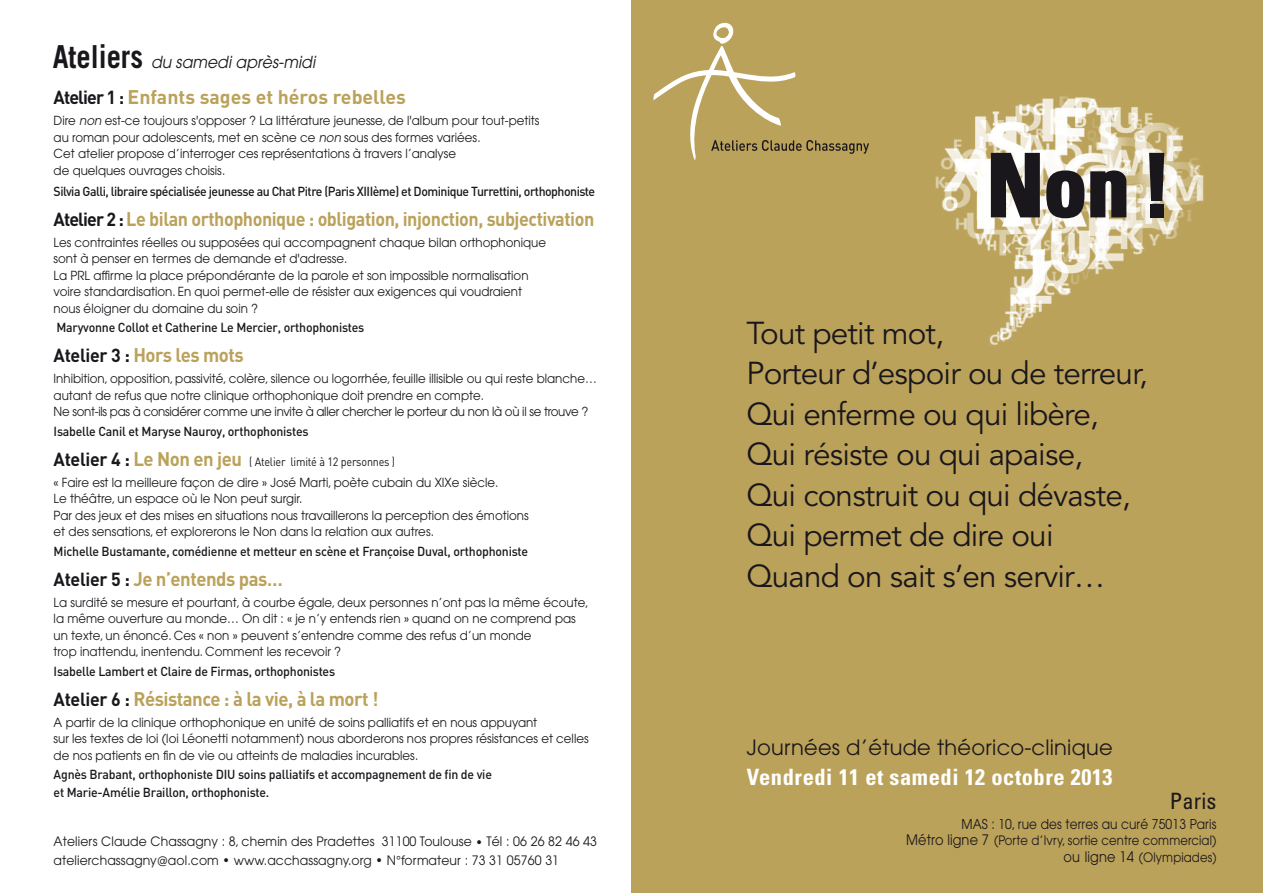
<style>
.page{position:relative;width:1263px;height:893px;background:#fff}
.page>*{position:absolute;margin:0;border:0;box-sizing:border-box;transform-origin:0 0}
.t1{font:31.5px/40.5px "Avenir";letter-spacing:-.025em;color:#1a171c}
.t2{font:700 condensed 22.5px "Univers";letter-spacing:.025em;color:#fff}
.t3{font:condensed 22.5px "Univers";letter-spacing:.005em;color:#1a171c}
.t4{font:21px "Avant Garde";letter-spacing:.01em;color:#1a171c}
.t5{font:700 19.5px "DIN";letter-spacing:-.025em;color:#bba25a;scale:.95 1}
.t6{font:700 19.5px "DIN";letter-spacing:-.025em;color:#bba25a;scale:.92 1}
.t7{font:700 19.5px "DIN";color:#bba25a}
.t8{font:italic 16.5px "Avant Garde";color:#1a171c;scale:.95 1}
.t9{font:13.5px "Avant Garde";letter-spacing:.01em;color:#1a171c;scale:.9 1}
.t10{font:500 12.9px/18px "DIN";letter-spacing:-.015em;color:#1a171c;scale:.95 1}
.t11{font:12.9px/18.8px "Avant Garde";letter-spacing:.01em;color:#1a171c;scale:.96 1}
.t12{font:500 12.9px "DIN";letter-spacing:-.04em;color:#1a171c;scale:.95 1}
.t13{font:12.9px/16.5px "Avant Garde";letter-spacing:.01em;color:#1a171c;text-align:right;scale:.9 1}
.t14{font:12.45px/16.5px "Avant Garde";color:#1a171c;scale:.95 1}
.t15{font:12px "DIN";letter-spacing:-.015em;color:#1a171c;scale:.9 1}
.s1{font-family:"Trade Gothic";font-weight:700;font-style:normal;font-size:31.65px}
.s2{font-size:18.75px;color:#1a171c}
.s3{font-style:italic}
.s4{font-weight:700;font-size:18.75px}
.s5{font-weight:700;font-size:19.5px;color:#bba25a}
.s6{font-size:14.4px}
</style>
<div class="page">
<div style="left:631px;top:0;width:632px;height:893px;background:#bba25a"></div>
<svg style="left:653px;top:22px;width:216px;height:138px;background:#bca564"></svg>
<svg style="left:991px;top:153px;width:49px;height:64px;background:#3f3c3f"></svg>
<svg style="left:1046px;top:170px;width:38px;height:48px;background:#4f4b4b"></svg>
<svg style="left:1090px;top:170px;width:36px;height:47px;background:#3d3a3c"></svg>
<div style="left:1150px;top:204px;width:13px;height:13px;background:#1a171c"></div>
<svg style="left:1149px;top:153px;width:15px;height:48px"></svg>
<p class="t8" style="left:53px;top:52px;width:278px"><span class="s1">Ateliers</span> du samedi après-midi</p>
<p class="t7" style="left:54px;top:84px;width:354px"><span class="s2">Atelier 1 :</span> Enfants sages et héros rebelles</p>
<p class="t14" style="left:54px;top:112px;width:513px">Dire <span class="s3">non</span> est-ce toujours s'opposer ? La littérature jeunesse, de l'album pour tout-petits au roman pour adolescents, met en scène ce <span class="s3">non</span> sous des formes variées.<br>Cet atelier propose d’interroger ces représentations à travers l’analyse<br>de quelques ouvrages choisis.</p>
<p class="t12" style="left:54px;top:183px;width:572px">Silvia Galli, libraire spécialisée jeunesse au Chat Pitre (Paris XIIIème) et Dominique Turrettini, orthophoniste</p>
<p class="t6" style="left:54px;top:206px;width:589px"><span class="s2">Atelier 2 :</span> Le bilan orthophonique : obligation, injonction, subjectivation</p>
<p class="t14" style="left:54px;top:234px;width:520px">Les contraintes réelles ou supposées qui accompagnent chaque bilan orthophonique sont à penser en termes de demande et d'adresse.<br>La PRL affirme la place prépondérante de la parole et son impossible normalisation voire standardisation. En quoi permet-elle de résister aux exigences qui voudraient nous éloigner du domaine du soin ?</p>
<p class="t10" style="left:56px;top:318px;width:326px">Maryvonne Collot et Catherine Le Mercier, orthophonistes</p>
<p class="t5" style="left:54px;top:342px;width:202px"><span class="s2">Atelier 3 :</span> Hors les mots</p>
<p class="t14" style="left:54px;top:370px;width:573px">Inhibition, opposition, passivité, colère, silence ou logorrhée, feuille illisible ou qui reste blanche… autant de refus que notre clinique orthophonique doit prendre en compte.<br>Ne sont-ils pas à considérer comme une invite à aller chercher le porteur du non là où il se trouve ?</p>
<p class="t10" style="left:54px;top:422px;width:270px">Isabelle Canil et Maryse Nauroy, orthophonistes</p>
<p class="t15" style="left:54px;top:454px;width:381px"><span class="s4">Atelier 4 :</span> <span class="s5">Le Non en jeu</span> ( Atelier limité à 12 personnes )</p>
<p class="t14" style="left:54px;top:474px;width:501px">« Faire est la meilleure façon de dire » José Marti, poète cubain du XIXe siècle.<br>Le théâtre, un espace où le Non peut surgir.<br>Par des jeux et des mises en situations nous travaillerons la perception des émotions et des sensations, et explorerons le Non dans la relation aux autres.</p>
<p class="t10" style="left:54px;top:542px;width:501px">Michelle Bustamante, comédienne et metteur en scène et Françoise Duval, orthophoniste</p>
<p class="t5" style="left:54px;top:566px;width:243px"><span class="s2">Atelier 5 :</span> Je n’entends pas…</p>
<p class="t14" style="left:54px;top:594px;width:565px">La surdité se mesure et pourtant, à courbe égale, deux personnes n’ont pas la même écoute, la même ouverture au monde… On dit : « je n’y entends rien » quand on ne comprend pas un texte, un énoncé. Ces « non » peuvent s’entendre comme des refus d’un monde<br>trop inattendu, inentendu. Comment les recevoir ?</p>
<p class="t10" style="left:54px;top:662px;width:298px">Isabelle Lambert et Claire de Firmas, orthophonistes</p>
<p class="t5" style="left:54px;top:686px;width:343px"><span class="s2">Atelier 6 :</span> Résistance : à la vie, à la mort !</p>
<p class="t14" style="left:54px;top:714px;width:565px">A partir de la clinique orthophonique en unité de soins palliatifs et en nous appuyant<br>sur les textes de loi (loi Léonetti notamment) nous aborderons nos propres résistances et celles de nos patients en fin de vie ou atteints de maladies incurables.</p>
<p class="t10" style="left:54px;top:765px;width:463px">Agnès Brabant, orthophoniste DIU soins palliatifs et accompagnement de fin de vie et Marie-Amélie Braillon, orthophoniste.</p>
<p class="t11" style="left:53px;top:832px;width:568px">Ateliers Claude Chassagny : 8, chemin des Pradettes 31100 Toulouse • Tél : 06 26 82 46 43 atelierchassagny@aol.com • www.acchassagny.org • N°formateur : 73 31 05760 31</p>
<p class="t1" style="left:746px;top:314px;width:403px">Tout petit mot,<br>Porteur d’espoir ou de terreur,<br>Qui enferme ou qui libère,<br>Qui résiste ou qui apaise,<br>Qui construit ou qui dévaste,<br>Qui permet de dire oui<br>Quand on sait s’en servir…</p>
<p class="t4" style="left:747px;top:735px;width:367px">Journées d’étude théorico-clinique</p>
<p class="t2" style="left:747px;top:763px;width:367px">Vendredi 11 et samedi 12 octobre 2013</p>
<p class="t3" style="left:1170px;top:787px;width:48px">Paris</p>
<p class="t9" style="left:961px;top:816px;width:285px">MAS : 10, rue des terres au curé 75013 Paris</p>
<p class="t13" style="left:906px;top:832px;width:346px"><span class="s6">Métro ligne 7</span> (Porte d’Ivry, sortie centre commercial) <span class="s6">ou ligne 14</span> (Olympiades)</p>
</div>
